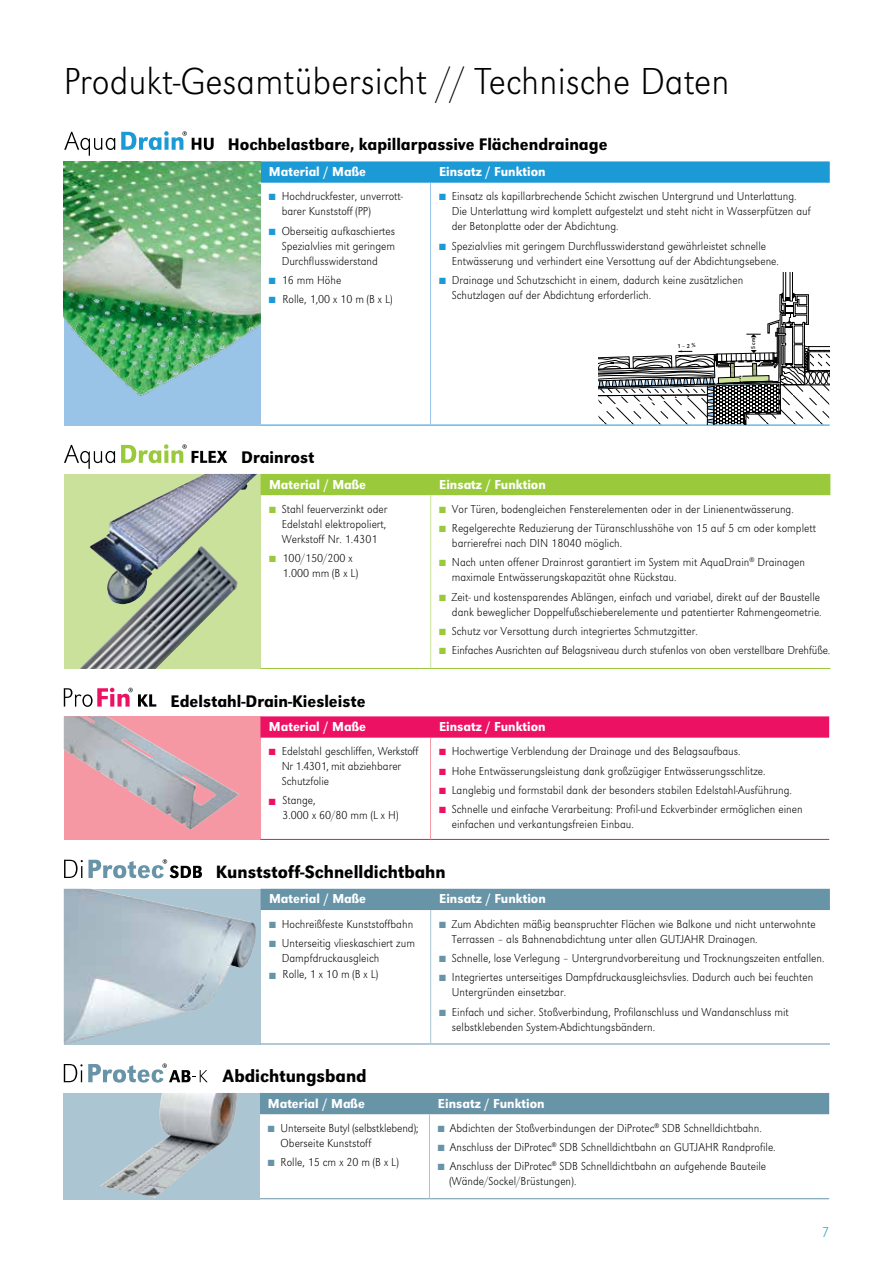
<style>
.page{position:relative;width:893px;height:1263px;background:#fff}
.page>*{position:absolute;margin:0;border:0;box-sizing:border-box;transform-origin:0 0}
.t1{font:39px "URW Grotesk T Extr Ligh Narr";color:#000}
.t2{font:18.45px "URW Grotesk T Medi Narr";color:#000}
.t3{font:17.4px "URW Grotesk T Medi Narr";color:#000}
.t4{font:15px "URW Grotesk T Extr Ligh Narr";color:#1c9ad6}
.t5{font:13.5px "URW Grotesk T Medi Narr";color:#fff}
.t6{font:12px/15px "URW Grotesk T Extr Ligh Narr";color:#000}
.t7{font:5.85px "URW Grotesk T";color:#000}
.t8{font:5.85px "URW Grotesk T";color:#000;scale:.89 1}
.s1{color:#1c9ad6}
.s2{color:#9aca3c}
.s3{color:#ed1164}
.s4{color:#6894a8}
</style>
<div class="page">
<div style="left:64px;top:474px;width:197px;height:195px;background:#cae19b"></div>
<svg style="left:64px;top:445px;width:51px;height:23px"></svg>
<svg style="left:121px;top:444px;width:106px;height:19px"></svg>
<div style="left:261px;top:474px;width:569px;height:21px;background:#9aca3c"></div>
<hr style="left:261px;top:668px;width:170px;height:1px;background:#9aca3c">
<hr style="left:431px;top:668px;width:399px;height:1px;background:#9aca3c">
<hr style="left:430px;top:495px;width:1px;height:173px;background:#cae19b">
<div style="left:64px;top:889px;width:197px;height:155px;background:#abc5d2"></div>
<svg style="left:64px;top:859px;width:138px;height:19px"></svg>
<img style="left:64px;top:889px;width:192px;height:155px">
<div style="left:261px;top:889px;width:569px;height:21px;background:#6894a8"></div>
<hr style="left:261px;top:1043px;width:170px;height:1px;background:#6894a8">
<hr style="left:431px;top:1043px;width:399px;height:1px;background:#6894a8">
<hr style="left:430px;top:910px;width:1px;height:133px;background:#abc5d2">
<svg style="left:64px;top:1063px;width:144px;height:19px"></svg>
<div style="left:260px;top:1093px;width:569px;height:21px;background:#6894a8"></div>
<hr style="left:259px;top:1198px;width:170px;height:1px;background:#6894a8">
<hr style="left:429px;top:1198px;width:400px;height:1px;background:#6894a8">
<hr style="left:429px;top:1114px;width:1px;height:84px;background:#abc5d2">
<svg style="left:64px;top:132px;width:51px;height:24px"></svg>
<svg style="left:121px;top:131px;width:93px;height:19px"></svg>
<svg style="left:261px;top:161px;width:569px;height:22px;background:#239dd7"></svg>
<hr style="left:260px;top:425px;width:171px;height:1px;background:#1c9ad6">
<hr style="left:431px;top:425px;width:399px;height:1px;background:#1c9ad6">
<hr style="left:430px;top:183px;width:1px;height:242px;background:#9ac3e8">
<div style="left:64px;top:716px;width:196px;height:124px;background:#f598a4"></div>
<img style="left:64px;top:716px;width:175px;height:114px">
<svg style="left:64px;top:688px;width:92px;height:19px"></svg>
<svg style="left:260px;top:716px;width:569px;height:22px;background:#ed1969"></svg>
<hr style="left:260px;top:839px;width:171px;height:1px;background:#ed1164">
<hr style="left:431px;top:839px;width:398px;height:1px;background:#ed1164">
<hr style="left:430px;top:738px;width:1px;height:101px;background:#f598a4">
<img style="left:90px;top:474px;width:167px;height:72px">
<img style="left:80px;top:546px;width:158px;height:123px">
<svg style="left:598px;top:272px;width:231px;height:152px"></svg>
<div style="left:64px;top:1093px;width:196px;height:106px;background:#abc5d2"></div>
<img style="left:100px;top:1093px;width:137px;height:105px">
<div style="left:64px;top:161px;width:197px;height:265px;background:#9ac3e8"></div>
<img style="left:64px;top:161px;width:197px;height:235px">
<h1 class="t1" style="left:63px;top:59px;width:668px">Produkt-Gesamtübersicht // Technische Daten</h1>
<h3 class="t3" style="left:228px;top:134px;width:381px">Hochbelastbare, kapillarpassive Flächendrainage</h3>
<p class="t5" style="left:269px;top:164px;width:99px">Material / Maße</p>
<p class="t5" style="left:439px;top:164px;width:108px">Einsatz / Funktion</p>
<p class="t6" style="left:282px;top:189px;width:123px;text-indent:-13px"><span class="s1">■</span> Hochdruckfester, unverrott&shy;barer Kunststoff (PP)</p>
<p class="t6" style="left:282px;top:223px;width:115px;text-align:justify;text-indent:-13px"><span class="s1">■</span> Oberseitig aufkaschiertes Spezialvlies mit geringem Durchflusswiderstand</p>
<p class="t6" style="left:269px;top:272px;width:74px"><span class="s1">■</span> 16 mm Höhe</p>
<p class="t6" style="left:269px;top:291px;width:125px"><span class="s1">■</span> Rolle, 1,00 x 10 m (B x L)</p>
<p class="t6" style="left:452px;top:189px;width:361px;text-indent:-13px"><span class="s1">■</span> Einsatz als kapillarbrechende Schicht zwischen Untergrund und Unterlattung.<br>Die Unterlattung wird komplett aufgestelzt und steht nicht in Wasserpfützen auf der Betonplatte oder der Abdichtung.</p>
<p class="t6" style="left:452px;top:238px;width:329px;text-indent:-13px"><span class="s1">■</span> Spezialvlies mit geringem Durchflusswiderstand gewährleistet schnelle<br>Entwässerung und verhindert eine Versottung auf der Abdichtungsebene.</p>
<p class="t6" style="left:452px;top:272px;width:293px;text-indent:-13px"><span class="s1">■</span> Drainage und Schutzschicht in einem, dadurch keine zusätzlichen<br>Schutzlagen auf der Abdichtung erforderlich.</p>
<p class="t7" style="left:677px;top:342px;width:20px;rotate:-1deg">1 – 2 %</p>
<p class="t8" style="left:750px;top:349px;width:14px;rotate:-90deg">5 cm</p>
<h3 class="t3" style="left:241px;top:447px;width:75px">Drainrost</h3>
<p class="t5" style="left:269px;top:476px;width:99px">Material / Maße</p>
<p class="t5" style="left:439px;top:476px;width:108px">Einsatz / Funktion</p>
<p class="t6" style="left:282px;top:501px;width:107px;text-align:justify;text-indent:-13px"><span class="s2">■</span> Stahl feuerverzinkt oder Edelstahl elektropoliert, Werkstoff Nr. 1.4301</p>
<p class="t6" style="left:283px;top:550px;width:77px;text-indent:-14px"><span class="s2">■</span> 100/150/200 x<br>1.000 mm (B x L)</p>
<p class="t6" style="left:439px;top:501px;width:356px"><span class="s2">■</span> Vor Türen, bodengleichen Fensterelementen oder in der Linienentwässerung.</p>
<p class="t6" style="left:452px;top:521px;width:366px;text-indent:-13px"><span class="s2">■</span> Regelgerechte Reduzierung der Türanschlusshöhe von 15 auf 5 cm oder komplett barrierefrei nach DIN 18040 möglich.</p>
<p class="t6" style="left:452px;top:555px;width:355px;text-indent:-13px"><span class="s2">■</span> Nach unten offener Drainrost garantiert im System mit AquaDrain<sup>®</sup> Drainagen maximale Entwässerungskapazität ohne Rückstau.</p>
<p class="t6" style="left:439px;top:589px;width:384px;text-align:right"><span class="s2">■</span> Zeit- und kostensparendes Ablängen, einfach und variabel, direkt auf der Baustelle dank beweglicher Doppelfußschieberelemente und patentierter Rahmengeometrie.</p>
<p class="t6" style="left:439px;top:623px;width:260px"><span class="s2">■</span> Schutz vor Versottung durch integriertes Schmutzgitter.</p>
<p class="t6" style="left:439px;top:643px;width:393px"><span class="s2">■</span> Einfaches Ausrichten auf Belagsniveau durch stufenlos von oben verstellbare Drehfüße.</p>
<h3 class="t3" style="left:171px;top:691px;width:197px">Edelstahl-Drain-Kiesleiste</h3>
<p class="t5" style="left:269px;top:719px;width:99px">Material / Maße</p>
<p class="t5" style="left:439px;top:719px;width:108px">Einsatz / Funktion</p>
<p class="t6" style="left:282px;top:744px;width:138px;text-indent:-13px"><span class="s3">■</span> Edelstahl geschliffen, Werkstoff<br>Nr 1.4301, mit abziehbarer<br>Schutzfolie</p>
<p class="t6" style="left:282px;top:792px;width:118px;text-indent:-14px"><span class="s3">■</span> Stange,<br>3.000 x 60/80 mm (L x H)</p>
<p class="t6" style="left:439px;top:744px;width:303px"><span class="s3">■</span> Hochwertige Verblendung der Drainage und des Belagsaufbaus.</p>
<p class="t6" style="left:439px;top:763px;width:328px"><span class="s3">■</span> Hohe Entwässerungsleistung dank großzügiger Entwässerungsschlitze.</p>
<p class="t6" style="left:439px;top:782px;width:354px"><span class="s3">■</span> Langlebig und formstabil dank der besonders stabilen Edelstahl-Ausführung.</p>
<p class="t6" style="left:452px;top:802px;width:352px;text-indent:-13px"><span class="s3">■</span> Schnelle und einfache Verarbeitung: Profil-und Eckverbinder ermöglichen einen einfachen und verkantungsfreien Einbau.</p>
<h2 class="t2" style="left:216px;top:861px;width:231px">Kunststoff-Schnelldichtbahn</h2>
<p class="t5" style="left:269px;top:891px;width:99px">Material / Maße</p>
<p class="t5" style="left:439px;top:891px;width:108px">Einsatz / Funktion</p>
<p class="t6" style="left:269px;top:916px;width:146px"><span class="s4">■</span> Hochreißfeste Kunststoffbahn</p>
<p class="t6" style="left:282px;top:935px;width:135px;text-indent:-13px"><span class="s4">■</span> Unterseitig vlieskaschiert zum<br>Dampfdruckausgleich</p>
<p class="t6" style="left:269px;top:967px;width:111px"><span class="s4">■</span> Rolle, 1 x 10 m (B x L)</p>
<p class="t6" style="left:452px;top:916px;width:365px;text-indent:-13px"><span class="s4">■</span> Zum Abdichten mäßig beanspruchter Flächen wie Balkone und nicht unterwohnte<br>Terrassen – als Bahnenabdichtung unter allen GUTJAHR Drainagen.</p>
<p class="t6" style="left:439px;top:950px;width:387px"><span class="s4">■</span> Schnelle, lose Verlegung – Untergrundvorbereitung und Trocknungszeiten entfallen.</p>
<p class="t6" style="left:452px;top:970px;width:363px;text-indent:-13px"><span class="s4">■</span> Integriertes unterseitiges Dampfdruckausgleichsvlies. Dadurch auch bei feuchten<br>Untergründen einsetzbar.</p>
<p class="t6" style="left:452px;top:1004px;width:338px;text-indent:-13px"><span class="s4">■</span> Einfach und sicher. Stoßverbindung, Profilanschluss und Wandanschluss mit selbstklebenden System-Abdichtungsbändern.</p>
<h2 class="t2" style="left:223px;top:1065px;width:145px">Abdichtungsband</h2>
<p class="t5" style="left:268px;top:1095px;width:99px">Material / Maße</p>
<p class="t5" style="left:438px;top:1095px;width:108px">Einsatz / Funktion</p>
<p class="t6" style="left:281px;top:1120px;width:140px;text-indent:-13px"><span class="s4">■</span> Unterseite Butyl (selbstklebend);<br>Oberseite Kunststoff</p>
<p class="t6" style="left:268px;top:1155px;width:133px"><span class="s4">■</span> Rolle, 15 cm x 20 m (B x L)</p>
<p class="t6" style="left:438px;top:1120px;width:325px"><span class="s4">■</span> Abdichten der Stoßverbindungen der DiProtec<sup>®</sup> SDB Schnelldichtbahn.</p>
<p class="t6" style="left:438px;top:1140px;width:251px"><span class="s4">■</span> Anschluss der DiProtec<sup>®</sup> SDB Schnelldichtbahn an Gutjahr</p>
<p class="t6" style="left:722px;top:1140px;width:55px">Randprofile.</p>
<p class="t6" style="left:450px;top:1159px;width:318px;text-indent:-12px"><span class="s4">■</span> Anschluss der DiProtec<sup>®</sup> SDB Schnelldichtbahn an aufgehende Bauteile (Wände/Sockel/Brüstungen).</p>
<p class="t4" style="left:822px;top:1223px;width:9px">7</p>
</div>
